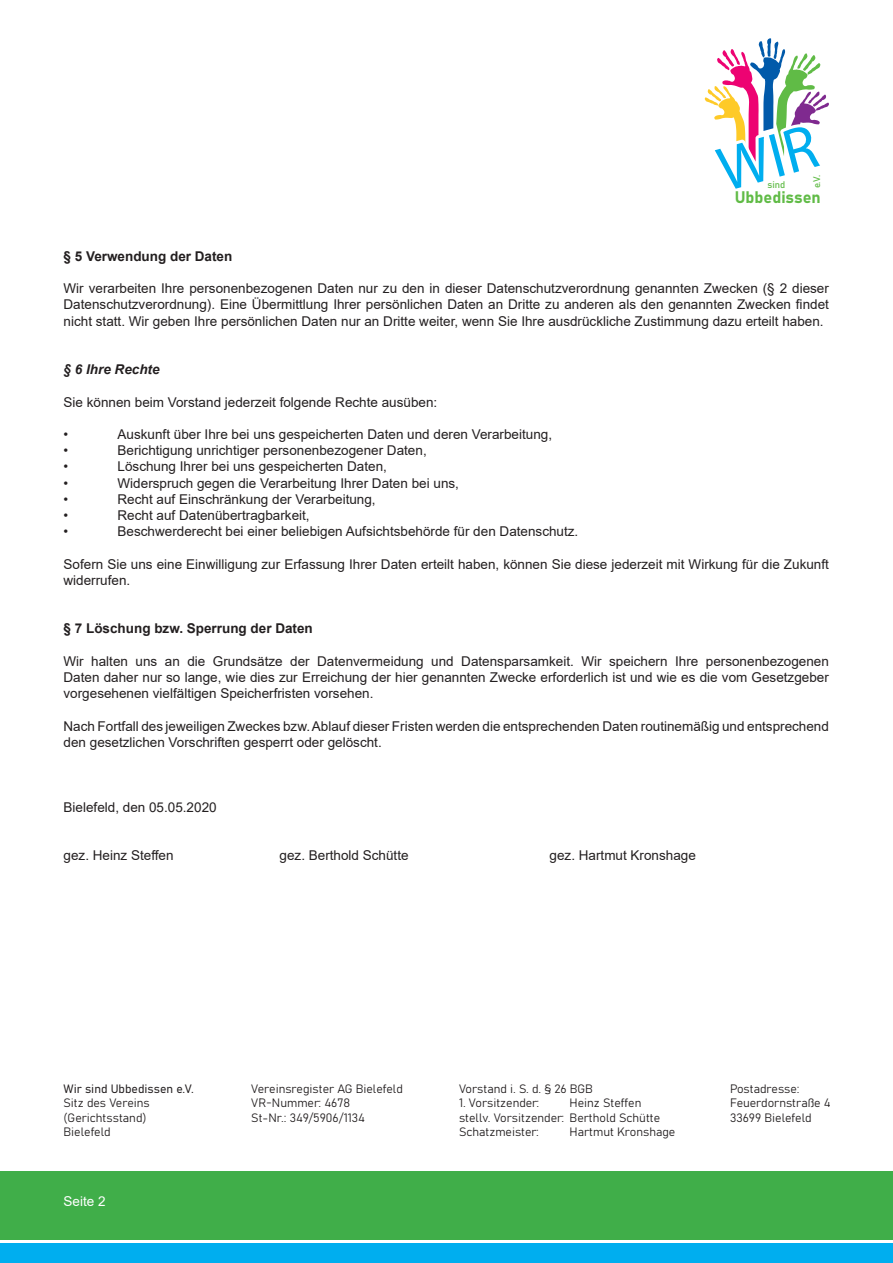
<style>
.page{position:relative;width:893px;height:1263px;background:#fff}
.page>*{position:absolute;margin:0;border:0;box-sizing:border-box;transform-origin:0 0}
.t1{font:700 16.5px "Bahnschrift";color:#60bb46}
.t2{font:13.5px/16.2px "Arial";color:#231f20;text-align:justify}
.t3{font:700 13.5px "Arial";color:#231f20}
.t4{font:italic 700 13.5px "Arial";color:#231f20}
.t5{font:13.5px "Arial";color:#fff}
.t6{font:12px/14.4px "Bahnschrift";color:#231f20}
.t7{font:9.45px "Bahnschrift";color:#60bb46}
</style>
<div class="page">
<div style="left:0;top:1172px;width:893px;height:68px;background:#40ae49"></div>
<div style="left:0;top:1243px;width:893px;height:20px;background:#00aeef"></div>
<svg style="left:705px;top:38px;width:124px;height:151px"></svg>
<p class="t7" style="left:811px;top:188px;width:15px;rotate:-90deg">e.V.</p>
<p class="t7" style="left:767px;top:178px;width:19px">sind</p>
<p class="t1" style="left:735px;top:187px;width:88px">Ubbedissen</p>
<p class="t3" style="left:64px;top:246px;width:170px">§ 5 Verwendung der Daten</p>
<p class="t2" style="left:64px;top:280px;width:767px">Wir verarbeiten Ihre personenbezogenen Daten nur zu den in dieser Datenschutzverordnung genannten Zwecken (§ 2 dieser Datenschutzverordnung). Eine Übermittlung Ihrer persönlichen Daten an Dritte zu anderen als den genannten Zwecken findet nicht statt. Wir geben Ihre persönlichen Daten nur an Dritte weiter, wenn Sie Ihre ausdrückliche Zustimmung dazu erteilt haben.</p>
<p class="t4" style="left:64px;top:360px;width:98px">§ 6 Ihre Rechte</p>
<p class="t2" style="left:64px;top:394px;width:375px">Sie können beim Vorstand jederzeit folgende Rechte ausüben:</p>
<p class="t2" style="left:64px;top:426px;width:6px">•</p>
<p class="t2" style="left:118px;top:426px;width:436px">Auskunft über Ihre bei uns gespeicherten Daten und deren Verarbeitung,</p>
<p class="t2" style="left:64px;top:442px;width:6px">•</p>
<p class="t2" style="left:118px;top:442px;width:311px">Berichtigung unrichtiger personenbezogener Daten,</p>
<p class="t2" style="left:64px;top:458px;width:6px">•</p>
<p class="t2" style="left:118px;top:458px;width:271px">Löschung Ihrer bei uns gespeicherten Daten,</p>
<p class="t2" style="left:64px;top:475px;width:6px">•</p>
<p class="t2" style="left:118px;top:475px;width:343px">Widerspruch gegen die Verarbeitung Ihrer Daten bei uns,</p>
<p class="t2" style="left:64px;top:491px;width:6px">•</p>
<p class="t2" style="left:118px;top:491px;width:260px">Recht auf Einschränkung der Verarbeitung,</p>
<p class="t2" style="left:64px;top:507px;width:6px">•</p>
<p class="t2" style="left:118px;top:507px;width:194px">Recht auf Datenübertragbarkeit,</p>
<p class="t2" style="left:64px;top:523px;width:6px">•</p>
<p class="t2" style="left:118px;top:523px;width:462px">Beschwerderecht bei einer beliebigen Aufsichtsbehörde für den Datenschutz.</p>
<p class="t2" style="left:64px;top:556px;width:767px">Sofern Sie uns eine Einwilligung zur Erfassung Ihrer Daten erteilt haben, können Sie diese jederzeit mit Wirkung für die Zukunft widerrufen.</p>
<p class="t3" style="left:64px;top:619px;width:251px">§ 7 Löschung bzw. Sperrung der Daten</p>
<p class="t2" style="left:64px;top:653px;width:767px">Wir halten uns an die Grundsätze der Datenvermeidung und Datensparsamkeit. Wir speichern Ihre personenbezogenen Daten daher nur so lange, wie dies zur Erreichung der hier genannten Zwecke erforderlich ist und wie es die vom Gesetzgeber vorgesehenen vielfältigen Speicherfristen vorsehen.</p>
<p class="t2" style="left:64px;top:718px;width:767px">Nach Fortfall des jeweiligen Zweckes bzw. Ablauf dieser Fristen werden die entsprechenden Daten routinemäßig und entsprechend den gesetzlichen Vorschriften gesperrt oder gelöscht.</p>
<p class="t2" style="left:64px;top:799px;width:155px">Bielefeld, den 05.05.2020</p>
<p class="t2" style="left:64px;top:847px;width:112px">gez. Heinz Steffen</p>
<p class="t2" style="left:280px;top:847px;width:131px">gez. Berthold Schütte</p>
<p class="t2" style="left:550px;top:847px;width:148px">gez. Hartmut Kronshage</p>
<p class="t6" style="left:64px;top:1081px;width:132px">Wir sind Ubbedissen e.V.<br>Sitz des Vereins (Gerichtsstand)<br>Bielefeld</p>
<p class="t6" style="left:251px;top:1081px;width:153px">Vereinsregister AG Bielefeld<br>VR-Nummer: 4678<br>St-Nr.: 349/5906/1134</p>
<p class="t6" style="left:459px;top:1081px;width:135px">Vorstand i. S. d. § 26 BGB</p>
<p class="t6" style="left:570px;top:1096px;width:73px">Heinz Steffen</p>
<p class="t6" style="left:570px;top:1125px;width:107px">Hartmut Kronshage</p>
<p class="t6" style="left:459px;top:1096px;width:203px">1. Vorsitzender:<br>stellv. Vorsitzender: Berthold Schütte<br>Schatzmeister:</p>
<p class="t5" style="left:64px;top:1192px;width:44px">Seite 2</p>
<p class="t6" style="left:730px;top:1081px;width:102px">Postadresse:<br>Feuerdornstraße 4<br>33699 Bielefeld</p>
</div>
